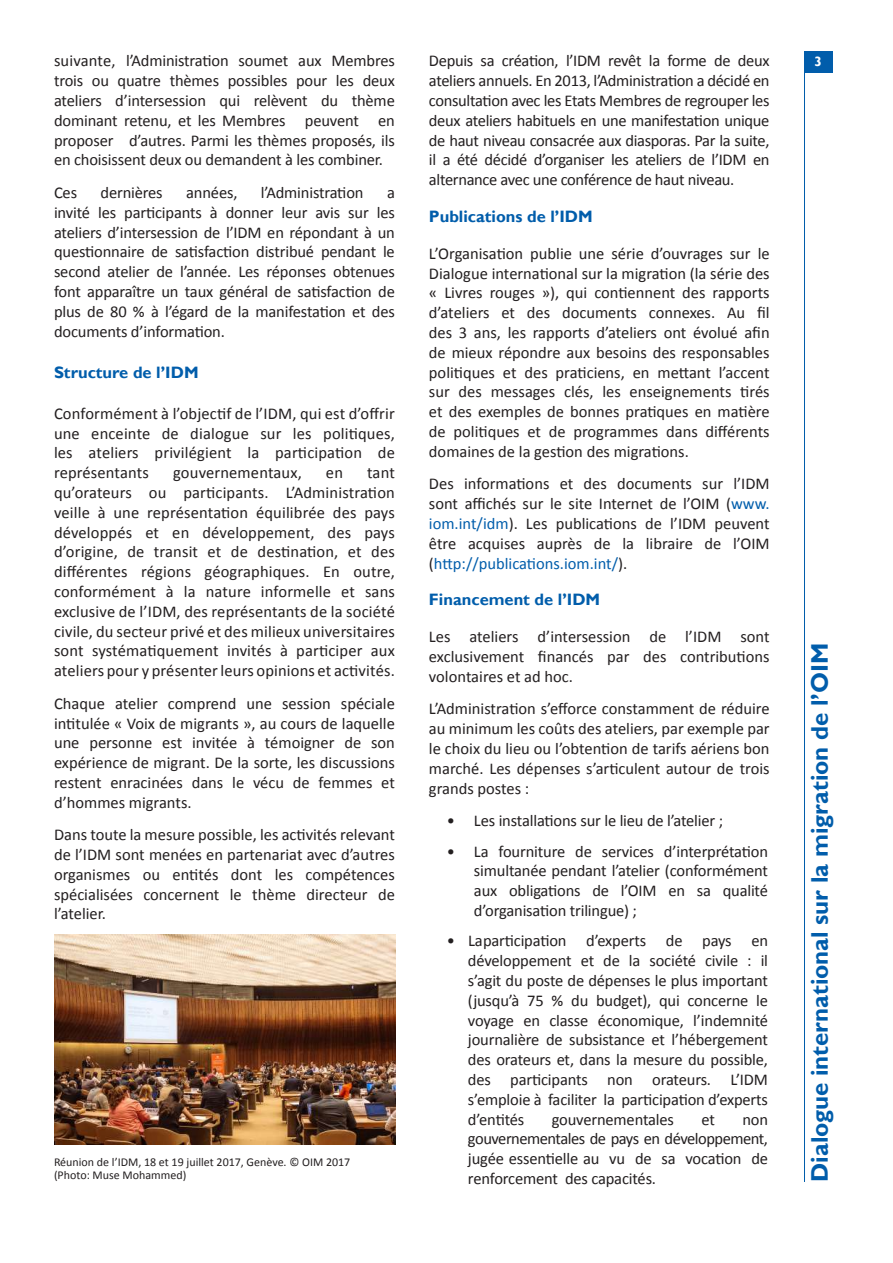
<style>
.page{position:relative;width:893px;height:1263px;background:#fff}
.page>*{position:absolute;margin:0;border:0;box-sizing:border-box;transform-origin:0 0}
.t1{font:700 24px "Gill Sans";color:#015dab}
.t2{font:16.5px/19.8px "Calibri";letter-spacing:-.01em;color:#231f20;text-align:justify}
.t3{font:700 16.5px "Gill Sans";color:#015dab}
.t4{font:16.5px "Calibri";letter-spacing:.01em;color:#231f20}
.t5{font:700 13.5px "Gill Sans";color:#fff}
.t6{font:12px/13.5px "Calibri";color:#231f20}
.s1{color:#015dab}
</style>
<div class="page">
<div style="left:804px;top:51px;width:28px;height:21px;background:#015dab"></div>
<hr style="left:804px;top:51px;width:1px;height:1131px;background:#015dab">
<img style="left:54px;top:934px;width:341px;height:211px">
<p class="t2" style="left:54px;top:51px;width:342px">suivante, l’Administration soumet aux Membres trois ou quatre thèmes possibles pour les deux ateliers d’intersession qui relèvent du thème dominant retenu, et les Membres peuvent en proposer d’autres. Parmi les thèmes proposés, ils en choisissent deux ou demandent à les combiner.</p>
<p class="t2" style="left:54px;top:183px;width:25px">Ces</p>
<p class="t2" style="left:101px;top:183px;width:64px">dernières</p>
<p class="t2" style="left:186px;top:183px;width:53px">années,</p>
<p class="t2" style="left:261px;top:183px;width:104px">l’Administration</p>
<p class="t2" style="left:54px;top:183px;width:342px;text-indent:333px">a invité les participants à donner leur avis sur les ateliers d’intersession de l’IDM en répondant à un questionnaire de satisfaction distribué pendant le second atelier de l’année. Les réponses obtenues font apparaître un taux général de satisfaction de plus de 80 % à l’égard de la manifestation et des documents d’information.</p>
<p class="t3" style="left:54px;top:362px;width:146px">Structure de l’IDM</p>
<p class="t2" style="left:54px;top:403px;width:342px">Conformément à l’objectif de l’IDM, qui est d’offrir une enceinte de dialogue sur les politiques, les ateliers privilégient la participation de représentants</p>
<p class="t2" style="left:54px;top:463px;width:342px;text-indent:313px">tant qu’orateurs ou participants. L’Administration veille à une représentation équilibrée des pays développés et en développement, des pays d’origine, de transit et de destination, et des différentes régions géographiques. En outre, conformément à la nature informelle et sans exclusive de l’IDM, des représentants de la société civile, du secteur privé et des milieux universitaires sont systématiquement invités à participer aux ateliers pour y présenter leurs opinions et activités.</p>
<p class="t2" style="left:54px;top:693px;width:342px">Chaque atelier comprend une session spéciale intitulée « Voix de migrants », au cours de laquelle une personne est invitée à témoigner de son expérience de migrant. De la sorte, les discussions restent enracinées dans le vécu de femmes et d’hommes migrants.</p>
<p class="t2" style="left:54px;top:825px;width:342px">Dans toute la mesure possible, les activités relevant de l’IDM sont menées en partenariat avec d’autres organismes ou entités dont les compétences spécialisées concernent le thème directeur de l’atelier.</p>
<p class="t4" style="left:173px;top:462px;width:130px">gouvernementaux,</p>
<p class="t2" style="left:326px;top:463px;width:19px">en</p>
<p class="t6" style="left:54px;top:1155px;width:298px">Réunion de l’IDM, 18 et 19 juillet 2017, Genève. © OIM 2017 (Photo: Muse Mohammed)</p>
<p class="t2" style="left:429px;top:51px;width:342px">Depuis sa création, l’IDM revêt la forme de deux ateliers annuels. En 2013, l’Administration a décidé en consultation avec les Etats Membres de regrouper les deux ateliers habituels en une manifestation unique de haut niveau consacrée aux diasporas. Par la suite, il a été décidé d’organiser les ateliers de l’IDM en alternance avec une conférence de haut niveau.</p>
<p class="t3" style="left:429px;top:206px;width:165px">Publications de l’IDM</p>
<p class="t2" style="left:429px;top:243px;width:342px">L’Organisation publie une série d’ouvrages sur le Dialogue international sur la migration (la série des « Livres rouges »), qui contiennent des rapports d’ateliers et des documents connexes. Au fil des 3 ans, les rapports d’ateliers ont évolué afin de mieux répondre aux besoins des responsables politiques et des praticiens, en mettant l’accent sur des messages clés, les enseignements tirés et des exemples de bonnes pratiques en matière de politiques et de programmes dans différents domaines de la gestion des migrations.</p>
<p class="t2" style="left:429px;top:474px;width:342px">Des informations et des documents sur l’IDM sont affichés sur le site Internet de l’OIM (<span class="s1">www. iom.int/idm</span>). Les publications de l’IDM peuvent être acquises auprès de la libraire de l’OIM (<span class="s1">http://publications.iom.int/</span>).</p>
<p class="t3" style="left:429px;top:590px;width:173px">Financement de l’IDM</p>
<p class="t2" style="left:429px;top:627px;width:342px">Les ateliers d’intersession de l’IDM sont exclusivement financés par des contributions volontaires et ad hoc.</p>
<p class="t2" style="left:429px;top:699px;width:342px">L’Administration s’efforce constamment de réduire au minimum les coûts des ateliers, par exemple par le choix du lieu ou l’obtention de tarifs aériens bon marché. Les dépenses s’articulent autour de trois grands postes :</p>
<p class="t2" style="left:447px;top:811px;width:278px">• Les installations sur le lieu de l’atelier ;</p>
<p class="t2" style="left:474px;top:841px;width:296px;text-indent:-27px">• La fourniture de services d’interprétation simultanée pendant l’atelier (conformément aux obligations de l’OIM en sa qualité d’organisation trilingue) ;</p>
<p class="t2" style="left:468px;top:931px;width:302px;text-indent:-21px">• Laparticipation d’experts de pays en développement et de la société civile : il s’agit du poste de dépenses le plus important (jusqu’à 75 % du budget), qui concerne le voyage en classe économique, l’indemnité journalière de subsistance et l’hébergement des orateurs et, dans la mesure du possible, des participants non orateurs. L’IDM s’emploie à faciliter la participation d’experts d’entités</p>
<p class="t2" style="left:552px;top:1109px;width:124px">gouvernementales</p>
<p class="t2" style="left:701px;top:1109px;width:15px">et</p>
<p class="t2" style="left:468px;top:1109px;width:302px;text-indent:274px">non gouvernementales de pays en développement, jugée essentielle au vu de sa vocation de renforcement des capacités.</p>
<p class="t5" style="left:814px;top:53px;width:9px">3</p>
<h1 class="t1" style="left:805px;top:1182px;width:541px;rotate:-90deg">Dialogue international sur la migration de l’OIM</h1>
</div>
